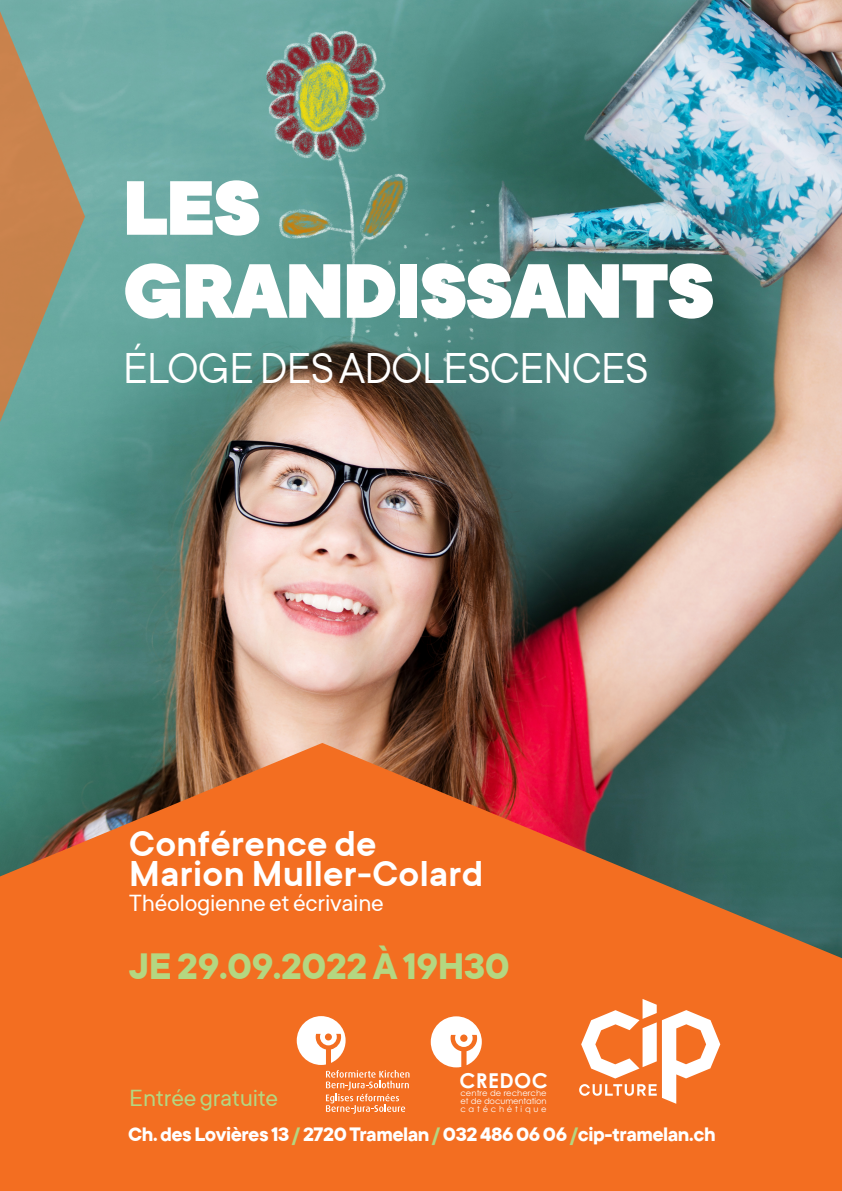
<style>
.page{position:relative;width:842px;height:1191px;background:#fff}
.page>*{position:absolute;margin:0;border:0;box-sizing:border-box;transform-origin:0 0}
.t1{font:900 85px/83px "TT Commons";letter-spacing:-.02em;color:#fff}
.t2{font:48px "TT Commons";letter-spacing:-.02em;color:#fff}
.t3{font:700 41px "TT Commons";letter-spacing:-.01em;color:#b4d781}
.t4{font:600 40px "TT Commons";letter-spacing:.01em;color:#fff}
.t5{font:26px "TT Commons";letter-spacing:-.01em;color:#fff}
.t6{font:26px "TT Commons";letter-spacing:-.01em;color:#b4d781}
.t7{font:700 21.7px "TT Commons";letter-spacing:-.02em;color:#fff}
.t8{font:700 20.5px "Century Gothic";letter-spacing:.025em;color:#fff}
.t9{font:8.4px/8px "Century Gothic";letter-spacing:.005em;color:#fff;text-align:justify}
.s1{color:#b4d781}
</style>
<div class="page">
<img style="left:85px;top:0;width:757px;height:743px">
<svg style="left:0;top:743px;width:842px;height:448px;background:#d1692c"></svg>
<svg style="left:0;top:0;width:85px;height:743px;background:#7f9781"></svg>
<svg style="left:579px;top:999px;width:141px;height:104px"></svg>
<svg style="left:297px;top:1016px;width:112px;height:98px"></svg>
<svg style="left:431px;top:1016px;width:51px;height:51px"></svg>
<p class="t1" style="left:123px;top:163px;width:593px">LES<br>GRANDISSANTS</p>
<p class="t2" style="left:123px;top:338px;width:527px">ÉLOGE DES ADOLESCENCES</p>
<p class="t4" style="left:129px;top:817px;width:249px">Conférence de</p>
<p class="t4" style="left:129px;top:848px;width:355px">Marion Muller-Colard</p>
<p class="t5" style="left:129px;top:887px;width:256px">Théologienne et écrivaine</p>
<p class="t3" style="left:129px;top:939px;width:382px">JE 29.09.2022 À 19H30</p>
<p class="t6" style="left:129px;top:1081px;width:150px">Entrée gratuite</p>
<p class="t8" style="left:459px;top:1064px;width:90px">CREDOC</p>
<p class="t9" style="left:460px;top:1088px;width:88px">centre de recherche et de documentation catéchétique</p>
<p class="t7" style="left:128px;top:1120px;width:589px">Ch. des Lovières 13 <span class="s1">/</span>2720 Tramelan<span class="s1">/</span>032 486 06 06<span class="s1">/</span>cip-tramelan.ch</p>
</div>
